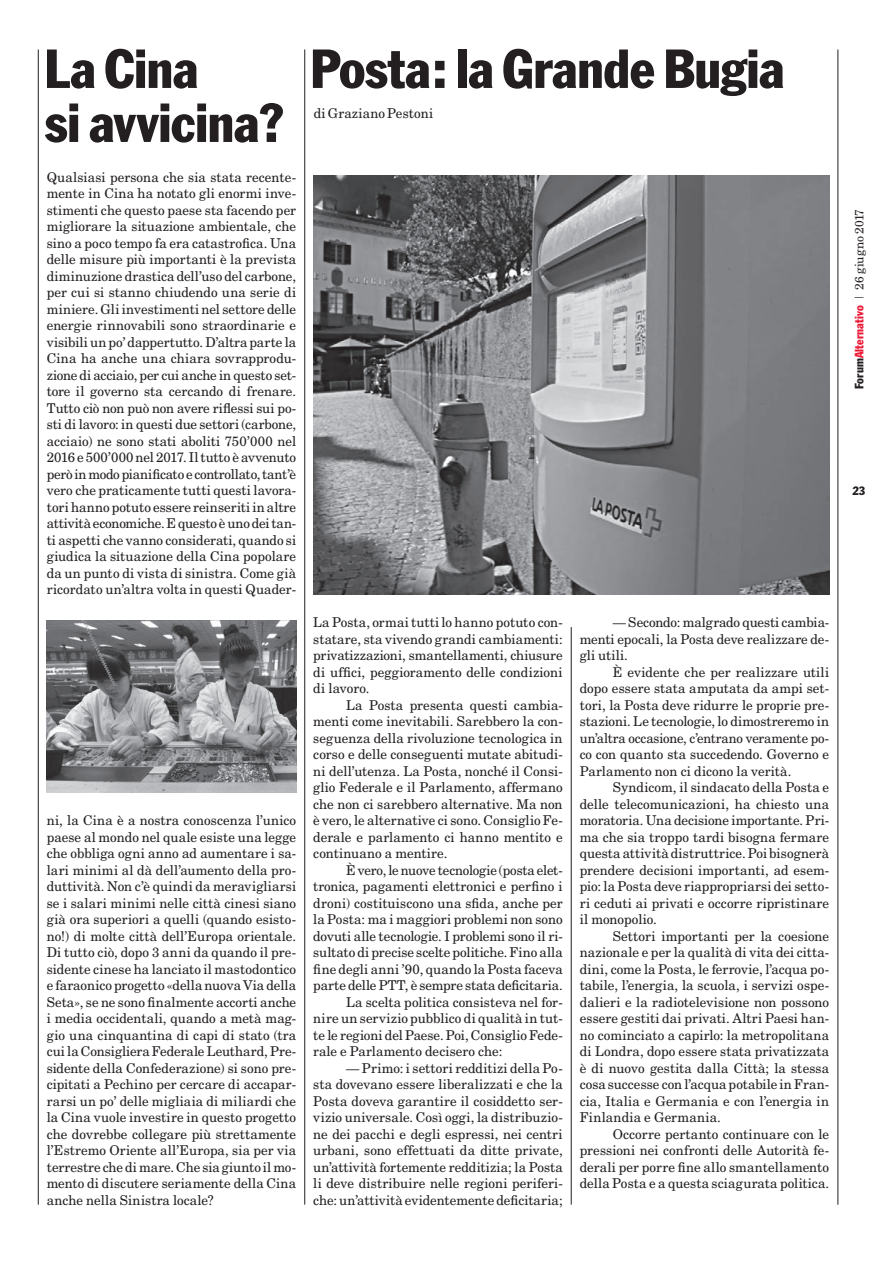
<style>
.page{position:relative;width:893px;height:1263px;background:#fff}
.page>*{position:absolute;margin:0;border:0;box-sizing:border-box;transform-origin:0 0}
.t1{font:condensed 54px/54px "Franklin Gothic";letter-spacing:-.01em;color:#231f20}
.t2{font:13.5px/16.5px "New Century Schlbk LT";color:#231f20;text-align:justify}
.t3{font:13.5px "New Century Schlbk LT";letter-spacing:-.02em;color:#231f20}
.t4{font:12px "New Century Schlbk LT";letter-spacing:.015em;color:#231f20}
.t5{font:condensed 12px "Franklin Gothic";color:#231f20}
.s1{font-family:"Franklin Gothic";font-stretch:condensed}
.s2{font-family:"Franklin Gothic";font-stretch:condensed;color:#ed1a37}
.s3{font-family:"Trade Gothic LT";font-weight:300}
</style>
<div class="page">
<img style="left:313px;top:175px;width:516px;height:419px">
<hr style="left:838px;top:49px;width:1px;height:1156px;background:#231f20">
<hr style="left:304px;top:49px;width:1px;height:1156px;background:#231f20">
<hr style="left:38px;top:49px;width:1px;height:1156px;background:#231f20">
<hr style="left:571px;top:627px;width:1px;height:578px;background:#231f20">
<img style="left:47px;top:621px;width:249px;height:171px">
<h1 class="t1" style="left:45px;top:42px;width:240px">La Cina<br>si avvicina?</h1>
<p class="t2" style="left:47px;top:168px;width:251px">Qualsiasi persona che sia stata recente&shy;mente in Cina ha notato gli enormi inve&shy;stimenti che questo paese sta facendo per migliorare la situazione ambientale, che sino a poco tempo fa era catastrofica. Una delle misure più importanti è la prevista diminuzione drastica dell’uso del carbone, per cui si stanno chiudendo una serie di miniere. Gli investimenti nel settore delle energie rinnovabili sono straordinarie e visibili un po’ dappertutto. D’altra parte la Cina ha anche una chiara sovrapprodu&shy;zione di acciaio, per cui anche in questo set&shy;tore il governo sta cercando di frenare.<br>Tutto ciò non può non avere riflessi sui po&shy;sti di lavoro: in questi due settori (carbone, acciaio) ne sono stati aboliti 750’000 nel 2016 e 500’000 nel 2017. Il tutto è avvenuto però in modo pianificato e controllato, tant’è vero che praticamente tutti questi lavora&shy;tori hanno potuto essere reinseriti in altre attività economiche. E questo è uno dei tan&shy;ti aspetti che vanno considerati, quando si giudica la situazione della Cina popolare da un punto di vista di sinistra. Come già ricordato un’altra volta in questi Quader-</p>
<p class="t2" style="left:47px;top:812px;width:251px">ni, la Cina è a nostra conoscenza l’unico paese al mondo nel quale esiste una legge che obbliga ogni anno ad aumentare i sa&shy;lari minimi al dà dell’aumento della pro&shy;duttività. Non c’è quindi da meravigliarsi se i salari minimi nelle città cinesi siano già ora superiori a quelli (quando esisto&shy;no!) di molte città dell’Europa orientale.<br>Di tutto ciò, dopo 3 anni da quando il pre&shy;sidente cinese ha lanciato il mastodontico e faraonico progetto «della nuova Via della Seta», se ne sono finalmente accorti anche i media occidentali, quando a metà mag&shy;gio una cinquantina di capi di stato (tra cui la Consigliera Federale Leuthard, Pre&shy;sidente della Confederazione) si sono pre&shy;cipitati a Pechino per cercare di accapar&shy;rarsi un po’ delle migliaia di miliardi che la Cina vuole investire in questo progetto che dovrebbe collegare più strettamente l’Estremo Oriente all’Europa, sia per via terrestre che di mare. Che sia giunto il mo&shy;mento di discutere seriamente della Cina anche nella Sinistra locale?</p>
<h1 class="t1" style="left:310px;top:42px;width:476px">Posta: la Grande Bugia</h1>
<p class="t2" style="left:314px;top:105px;width:121px">di Graziano Pestoni</p>
<p class="t2" style="left:313px;top:614px;width:251px">La Posta, ormai tutti lo hanno potuto con&shy;statare, sta vivendo grandi cambiamenti: privatizzazioni, smantellamenti, chiusure di uffici, peggioramento delle condizioni di lavoro.</p>
<p class="t2" style="left:313px;top:696px;width:251px;text-indent:33px">La Posta presenta questi cambia&shy;menti come inevitabili. Sarebbero la con&shy;seguenza della rivoluzione tecnologica in corso e delle conseguenti mutate abitudi&shy;ni dell’utenza. La Posta, nonché il Consi&shy;glio Federale e il Parlamento, affermano che non ci sarebbero alternative. Ma non è vero, le alternative ci sono. Consiglio Fe&shy;derale e parlamento ci hanno mentito e continuano a mentire.</p>
<p class="t3" style="left:346px;top:861px;width:218px">È vero, le nuove tecnologie (posta elet-</p>
<p class="t2" style="left:313px;top:878px;width:251px">tronica, pagamenti elettronici e perfino i</p>
<p class="t2" style="left:313px;top:894px;width:251px">droni) costituiscono una sfida, anche per</p>
<p class="t2" style="left:313px;top:911px;width:251px">la Posta: ma i maggiori problemi non sono</p>
<p class="t2" style="left:313px;top:927px;width:251px">dovuti alle tecnologie. I problemi sono il ri-</p>
<p class="t2" style="left:313px;top:944px;width:251px">sultato di precise scelte politiche. Fino alla</p>
<p class="t2" style="left:313px;top:960px;width:251px">fine degli anni ’90, quando la Posta faceva</p>
<p class="t2" style="left:313px;top:977px;width:251px">parte delle PTT, è sempre stata deficitaria.</p>
<p class="t2" style="left:346px;top:993px;width:218px">La scelta politica consisteva nel for-</p>
<p class="t2" style="left:313px;top:1010px;width:251px">nire un servizio pubblico di qualità in tut-</p>
<p class="t2" style="left:313px;top:1026px;width:251px">te le regioni del Paese. Poi, Consiglio Fede-</p>
<p class="t2" style="left:313px;top:1043px;width:191px">rale e Parlamento decisero che:</p>
<p class="t2" style="left:313px;top:1059px;width:251px;text-indent:33px">— Primo: i settori redditizi della Po&shy;sta dovevano essere liberalizzati e che la Posta doveva garantire il cosiddetto ser&shy;vizio universale. Così oggi, la distribuzio&shy;ne dei pacchi e degli espressi, nei centri urbani, sono effettuati da ditte private, un’attività fortemente redditizia; la Posta li deve distribuire nelle regioni periferi&shy;che: un’attività evidentemente deficitaria;</p>
<p class="t2" style="left:580px;top:614px;width:251px;text-indent:33px">— Secondo: malgrado questi cambia&shy;menti epocali, la Posta deve realizzare de&shy;gli utili.</p>
<p class="t2" style="left:580px;top:663px;width:251px;text-indent:33px">È evidente che per realizzare utili dopo essere stata amputata da ampi set&shy;tori, la Posta deve ridurre le proprie pre&shy;stazioni. Le tecnologie, lo dimostreremo in un’altra occasione, c’entrano veramente po&shy;co con quanto sta succedendo. Governo e Parlamento non ci dicono la verità.</p>
<p class="t2" style="left:580px;top:779px;width:251px;text-indent:33px">Syndicom, il sindacato della Posta e delle telecomunicazioni, ha chiesto una moratoria. Una decisione importante. Pri&shy;ma che sia troppo tardi bisogna fermare questa attività distruttrice. Poi bisognerà prendere decisioni importanti, ad esem&shy;pio: la Posta deve riappropriarsi dei setto&shy;ri ceduti ai privati e occorre ripristinare il monopolio.</p>
<p class="t2" style="left:580px;top:927px;width:251px;text-indent:33px">Settori importanti per la coesione nazionale e per la qualità di vita dei citta&shy;dini, come la Posta, le ferrovie, l’acqua po&shy;tabile, l’energia, la scuola, i servizi ospe&shy;dalieri e la radiotelevisione non possono essere gestiti dai privati. Altri Paesi han&shy;no cominciato a capirlo: la metropolitana di Londra, dopo essere stata privatizzata è di nuovo gestita dalla Città; la stessa cosa successe con l’acqua potabile in Fran&shy;cia, Italia e Germania e con l’energia in Finlandia e Germania.</p>
<p class="t2" style="left:580px;top:1125px;width:251px;text-indent:33px">Occorre pertanto continuare con le pressioni nei confronti delle Autorità fe&shy;derali per porre fine allo smantellamento della Posta e a questa sciagurata politica.</p>
<p class="t4" style="left:852px;top:389px;width:182px;rotate:-90deg"><span class="s1">Forum</span><span class="s2">Alternativo</span> <span class="s3">|</span> 26 giugno 2017</p>
<p class="t5" style="left:852px;top:483px;width:14px">23</p>
</div>
